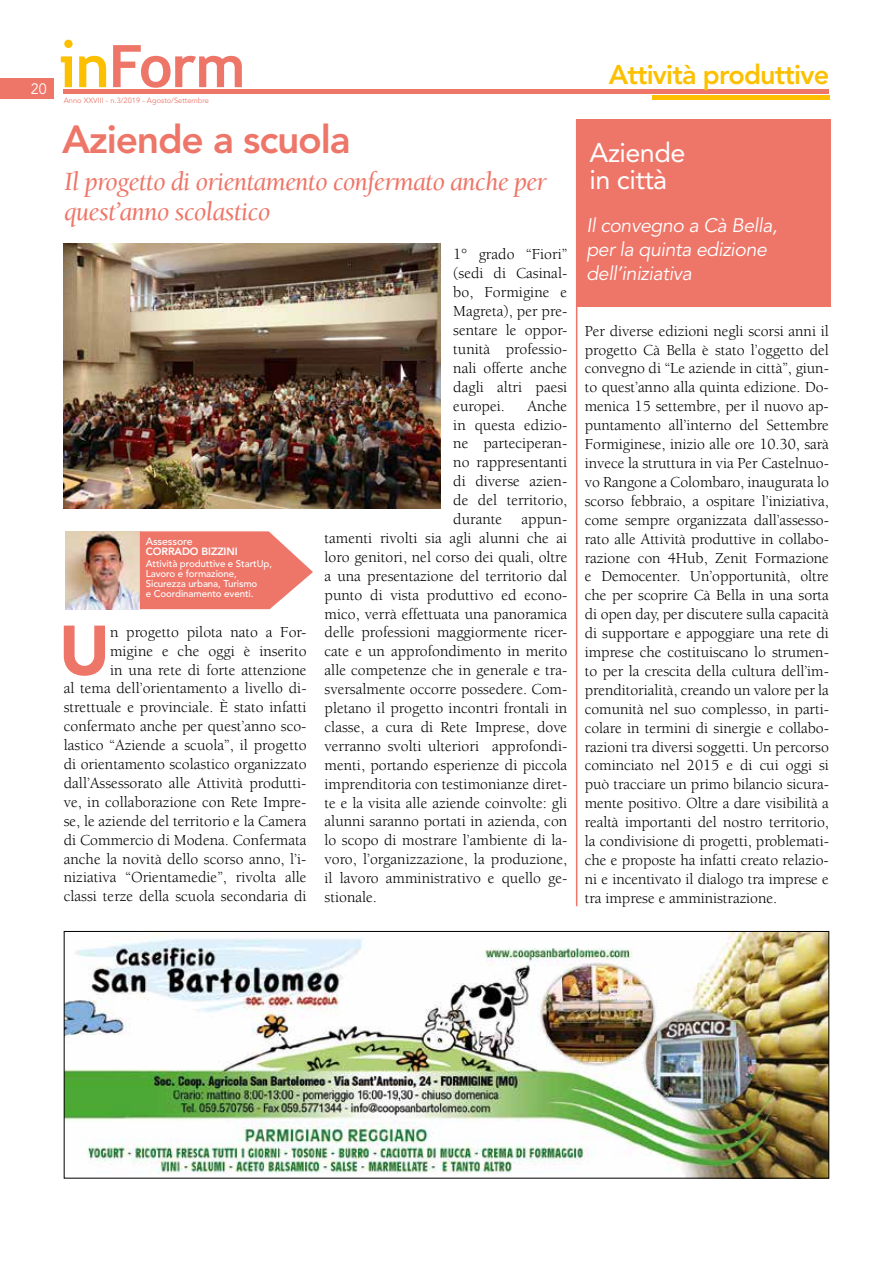
<style>
.page{position:relative;width:893px;height:1263px;background:#fff}
.page>*{position:absolute;margin:0;border:0;box-sizing:border-box;transform-origin:0 0}
.t1{font:900 69.15px "Avenir LT Std";color:#ee7669}
.t2{font:800 39px "Avenir LT Std";letter-spacing:-.03em;color:#ee7669}
.t3{font:28.5px/33px "Avenir LT Std";letter-spacing:-.02em;color:#fff}
.t4{font:italic 27px/30px "Berkeley Std";letter-spacing:-.03em;color:#ee7669}
.t5{font:800 27px "Avenir LT Std";letter-spacing:-.03em;color:#fcc000}
.t6{font:27px/27px "Avenir LT Std";letter-spacing:-.02em;color:#fff}
.t7{font:italic 19.5px/24px "Avenir LT Std";letter-spacing:-.02em;color:#fff}
.t8{font:15.75px/18.9px "Berkeley Std";color:#000;text-align:justify}
.t9{font:15px "Avenir LT Std";color:#fff;scale:.95 1}
.t10{font:800 10.5px "Avenir LT Std";letter-spacing:-.01em;color:#fff}
.t11{font:500 10.5px "Avenir LT Std";letter-spacing:-.01em;color:#fff}
.t12{font:500 9.75px/9.8px "Avenir LT Std";letter-spacing:-.01em;color:#fff}
.t13{font:7.5px "Avenir LT Std";color:#ee7669}
</style>
<div class="page">
<div style="left:0;top:78px;width:53px;height:21px;background:#ee7669"></div>
<svg style="left:61px;top:56px;width:11px;height:31px"></svg>
<svg style="left:79px;top:56px;width:27px;height:31px"></svg>
<svg style="left:64px;top:40px;width:9px;height:8px"></svg>
<svg style="left:113px;top:45px;width:129px;height:43px"></svg>
<hr style="left:652px;top:95px;width:177px;height:4px;background:#fcc000">
<hr style="left:64px;top:89px;width:765px;height:4px;background:#ee7669">
<hr style="left:576px;top:120px;width:1px;height:786px;background:#ee7669">
<div style="left:576px;top:119px;width:255px;height:188px;background:#ee7669"></div>
<img style="left:64px;top:243px;width:377px;height:266px">
<img style="left:65px;top:531px;width:75px;height:78px">
<svg style="left:140px;top:531px;width:173px;height:78px;background:#f0877c"></svg>
<img style="left:66px;top:933px;width:761px;height:243px">
<div style="left:64px;top:931px;width:765px;height:247px;border:1px solid #000"></div>
<p class="t9" style="left:31px;top:80px;width:18px">20</p>
<p class="t13" style="left:64px;top:97px;width:147px">Anno XXVIII - n.3/2019 - Agosto/Settembre</p>
<h2 class="t2" style="left:62px;top:117px;width:290px">Aziende a scuola</h2>
<h3 class="t4" style="left:64px;top:167px;width:484px">Il progetto di orientamento confermato anche per quest’anno scolastico</h3>
<p class="t11" style="left:146px;top:535px;width:48px">Assessore</p>
<p class="t10" style="left:146px;top:546px;width:93px">CORRADO BIZZINI</p>
<p class="t12" style="left:146px;top:559px;width:128px">Attività produttive e StartUp,<br>Lavoro e formazione,<br>Sicurezza urbana, Turismo<br>e Coordinamento eventi.</p>
<h1 class="t1" style="left:59px;top:609px;width:53px">U</h1>
<p class="t8" style="left:64px;top:623px;width:244px;text-align:right">n progetto pilota nato a For&shy;migine e che oggi è inserito<br>in una rete di forte attenzione<br>al tema dell’orientamento a livello di&shy;strettuale e provinciale. È stato infatti confermato anche per quest’anno sco&shy;lastico “Aziende a scuola”, il progetto di orientamento scolastico organizzato dall’Assessorato alle Attività produtti&shy;ve, in collaborazione con Rete Impre&shy;se, le aziende del territorio e la Camera di Commercio di Modena. Confermata anche la novità dello scorso anno, l’i&shy;niziativa “Orientamedie”, rivolta alle classi terze della scuola secondaria di</p>
<p class="t8" style="left:453px;top:245px;width:116px">1° grado “Fiori” (sedi di Casinal&shy;bo, Formigine e Magreta), per pre&shy;sentare le oppor&shy;tunità professio&shy;nali offerte anche dagli altri paesi europei.</p>
<p class="t8" style="left:527px;top:396px;width:41px">Anche</p>
<p class="t8" style="left:453px;top:415px;width:116px">in questa edizio-</p>
<p class="t8" style="left:453px;top:434px;width:116px">ne parteciperan-</p>
<p class="t8" style="left:453px;top:453px;width:116px">no rappresentanti</p>
<p class="t8" style="left:453px;top:472px;width:116px">di diverse azien-</p>
<p class="t8" style="left:453px;top:491px;width:116px">de del territorio,</p>
<p class="t8" style="left:453px;top:510px;width:116px">durante appun-</p>
<p class="t8" style="left:325px;top:529px;width:244px">tamenti rivolti sia agli alunni che ai</p>
<p class="t8" style="left:325px;top:548px;width:244px">loro genitori, nel corso dei quali, oltre</p>
<p class="t8" style="left:325px;top:567px;width:244px">a una presentazione del territorio dal</p>
<p class="t8" style="left:325px;top:585px;width:244px">punto di vista produttivo ed econo-</p>
<p class="t8" style="left:325px;top:604px;width:244px">mico, verrà effettuata una panoramica</p>
<p class="t8" style="left:325px;top:623px;width:244px">delle professioni maggiormente ricer-</p>
<p class="t8" style="left:325px;top:642px;width:244px">cate e un approfondimento in merito</p>
<p class="t8" style="left:325px;top:661px;width:244px">alle competenze che in generale e tra-</p>
<p class="t8" style="left:325px;top:680px;width:244px">sversalmente occorre possedere. Com-</p>
<p class="t8" style="left:325px;top:699px;width:244px">pletano il progetto incontri frontali in</p>
<p class="t8" style="left:325px;top:718px;width:244px">classe, a cura di Rete Imprese, dove</p>
<p class="t8" style="left:325px;top:737px;width:244px">verranno svolti ulteriori approfondi-</p>
<p class="t8" style="left:325px;top:756px;width:244px">menti, portando esperienze di piccola</p>
<p class="t8" style="left:325px;top:774px;width:244px">imprenditoria con testimonianze diret-</p>
<p class="t8" style="left:325px;top:793px;width:244px">te e la visita alle aziende coinvolte: gli</p>
<p class="t8" style="left:325px;top:812px;width:244px">alunni saranno portati in azienda, con</p>
<p class="t8" style="left:325px;top:831px;width:244px">lo scopo di mostrare l’ambiente di la-</p>
<p class="t8" style="left:325px;top:850px;width:244px">voro, l’organizzazione, la produzione,</p>
<p class="t8" style="left:325px;top:869px;width:244px">il lavoro amministrativo e quello ge-</p>
<p class="t8" style="left:325px;top:888px;width:54px">stionale.</p>
<h3 class="t5" style="left:609px;top:58px;width:222px">Attività produttive</h3>
<h3 class="t3" style="left:588px;top:131px;width:161px">Dall’oratorio don Bosco…</h3>
<h3 class="t6" style="left:590px;top:139px;width:97px">Aziende in città</h3>
<p class="t7" style="left:586px;top:214px;width:193px">Il convegno a Cà Bella, per la quinta edizione dell’iniziativa</p>
<p class="t8" style="left:585px;top:322px;width:246px">Per diverse edizioni negli scorsi anni il progetto Cà Bella è stato l’oggetto del convegno di “Le aziende in città”, giun&shy;to quest’anno alla quinta edizione. Do&shy;menica 15 settembre, per il nuovo ap&shy;puntamento all’interno del Settembre Formiginese, inizio alle ore 10.30, sarà invece la struttura in via Per Castelnuo&shy;vo Rangone a Colombaro, inaugurata lo scorso febbraio, a ospitare l’iniziativa, come sempre organizzata dall’assesso&shy;rato alle Attività produttive in collabo&shy;razione con 4Hub, Zenit Formazione e Democenter. Un’opportunità, oltre che per scoprire Cà Bella in una sorta di open day, per discutere sulla capacità di supportare e appoggiare una rete di imprese che costituiscano lo strumen&shy;to per la crescita della cultura dell’im&shy;prenditorialità, creando un valore per la comunità nel suo complesso, in parti&shy;colare in termini di sinergie e collabo&shy;razioni tra diversi soggetti. Un percorso cominciato nel 2015 e di cui oggi si può tracciare un primo bilancio sicura&shy;mente positivo. Oltre a dare visibilità a realtà importanti del nostro territorio, la condivisione di progetti, problemati&shy;che e proposte ha infatti creato relazio&shy;ni e incentivato il dialogo tra imprese e tra imprese e amministrazione.</p>
</div>
